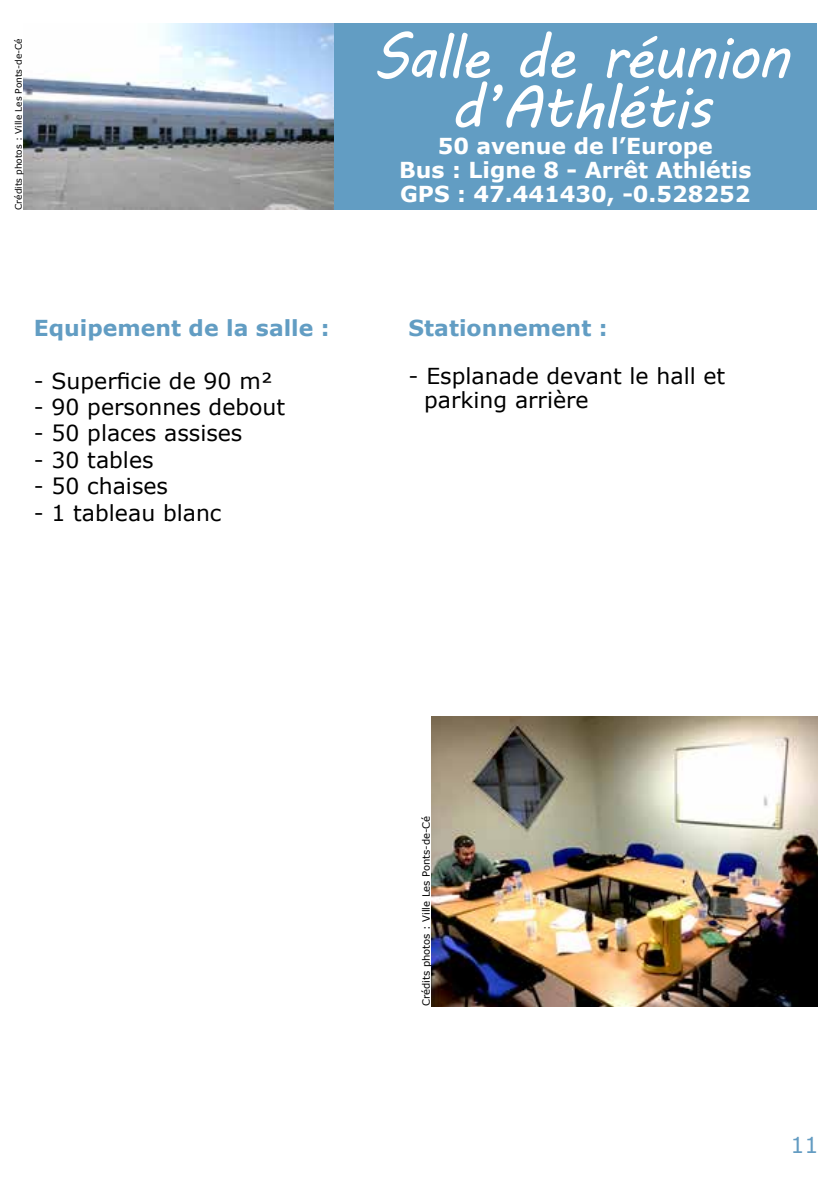
<style>
.page{position:relative;width:840px;height:1191px;background:#fff}
.page>*{position:absolute;margin:0;border:0;box-sizing:border-box;transform-origin:0 0}
.t1{font:60px/50px "MV Boli";letter-spacing:-.03em;color:#fff;text-align:center}
.t2{font:22px/24px "Verdana";color:#000}
.t3{font:700 22px/24px "Verdana";color:#fff;text-align:center}
.t4{font:700 22px "Verdana";color:#629dc3}
.t5{font:22px "Verdana";color:#649cc2}
.t6{font:10px "Verdana";color:#000}
.t7{font:9px "Verdana";color:#000}
</style>
<div class="page">
<div style="left:323px;top:24px;width:493px;height:186px;background:#629dc3"></div>
<img style="left:24px;top:24px;width:309px;height:186px">
<img style="left:431px;top:716px;width:385px;height:290px">
<p class="t7" style="left:12px;top:210px;width:173px;rotate:-90deg">Crédits photos : Ville Les Ponts-de-Cé</p>
<p class="t4" style="left:34px;top:312px;width:297px">Equipement de la salle :</p>
<p class="t2" style="left:34px;top:368px;width:240px">- Superficie de 90 m²</p>
<p class="t2" style="left:34px;top:395px;width:253px">- 90 personnes debout</p>
<p class="t2" style="left:34px;top:421px;width:210px">- 50 places assises</p>
<p class="t2" style="left:34px;top:447px;width:121px">- 30 tables</p>
<p class="t2" style="left:34px;top:474px;width:136px">- 50 chaises</p>
<p class="t2" style="left:34px;top:500px;width:189px">- 1 tableau blanc</p>
<h1 class="t1" style="left:372px;top:31px;width:419px">Salle de réunion d’Athlétis</h1>
<p class="t3" style="left:399px;top:133px;width:353px">50 avenue de l’Europe<br>Bus : Ligne 8 - Arrêt Athlétis<br>GPS : 47.441430, -0.528252</p>
<p class="t4" style="left:408px;top:312px;width:200px">Stationnement :</p>
<p class="t2" style="left:424px;top:363px;width:302px;text-indent:-15px">- Esplanade devant le hall et parking arrière</p>
<p class="t6" style="left:419px;top:1006px;width:192px;rotate:-90deg">Crédits photos : Ville Les Ponts-de-Cé</p>
<p class="t5" style="left:789px;top:1129px;width:29px">11</p>
</div>
